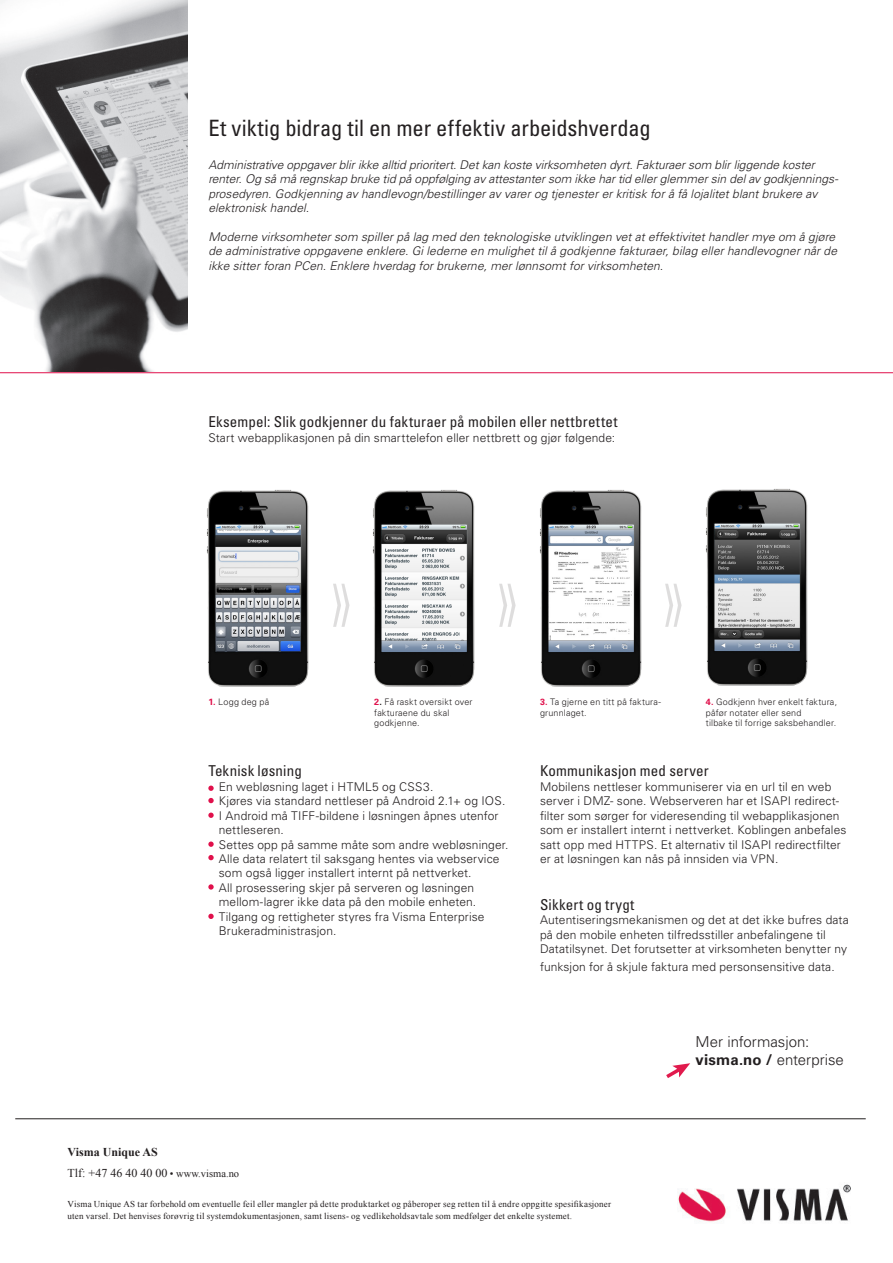
<style>
.page{position:relative;width:893px;height:1263px;background:#fff}
.page>*{position:absolute;margin:0;border:0;box-sizing:border-box;transform-origin:0 0}
.t1{font:300 condensed 111.3px "Univers LT Std";color:#231f20;scale:.51 1}
.t2{font:condensed 22.5px "Univers LT Std";color:#231f20}
.t3{font:condensed 15px "Univers LT Std";letter-spacing:.01em;color:#231f20}
.t4{font:300 15px "Univers LT Std";color:#231f20}
.t5{font:300 12px/14.4px "Univers LT Std";letter-spacing:.01em;color:#231f20}
.t6{font:italic 300 12px/14.4px "Univers LT Std";letter-spacing:.005em;color:#231f20}
.BODYTXT_times_9_14{font:12px "Times New Roman";color:#231f20}
.BODYTXT_times_9_14-2{font:700 12px "Times New Roman";color:#231f20}
.Brødtekst_10pt_14{font:9px "Times New Roman";letter-spacing:.02em;color:#231f20}
.t7{font:300 9px/10.8px "Univers LT Std";letter-spacing:.02em;color:#231f20}
.s1{font-weight:700;color:#e0104b}
.s2{font-weight:700}
.s3{font-size:10.5px}
</style>
<div class="page">
<img style="left:678px;top:1184px;width:173px;height:38px">
<img style="left:0;top:0;width:187px;height:372px">
<hr style="left:0;top:372px;width:893px;height:1px;background:#e0104b">
<svg style="left:208px;top:785px;width:6px;height:6px"></svg>
<svg style="left:208px;top:798px;width:6px;height:5px"></svg>
<svg style="left:208px;top:812px;width:6px;height:6px"></svg>
<svg style="left:208px;top:841px;width:6px;height:6px"></svg>
<svg style="left:208px;top:855px;width:6px;height:5px"></svg>
<svg style="left:208px;top:884px;width:6px;height:6px"></svg>
<svg style="left:208px;top:914px;width:6px;height:5px"></svg>
<img style="left:207px;top:490px;width:102px;height:197px">
<img style="left:373px;top:490px;width:102px;height:197px">
<img style="left:706px;top:489px;width:102px;height:197px">
<img style="left:540px;top:490px;width:102px;height:197px">
<hr style="left:15px;top:1118px;width:851px;height:1px;background:#231f20">
<svg style="left:666px;top:1063px;width:24px;height:15px"></svg>
<p class="t2" style="left:208px;top:114px;width:444px">Et viktig bidrag til en mer effektiv arbeidshverdag</p>
<p class="t6" style="left:208px;top:158px;width:632px">Administrative oppgaver blir ikke alltid prioritert. Det kan koste virksomheten dyrt. Fakturaer som blir liggende koster renter. Og så må regnskap bruke tid på oppfølging av attestanter som ikke har tid eller glemmer sin del av godkjennings&shy;prosedyren. Godkjenning av handlevogn/bestillinger av varer og tjenester er kritisk for å få lojalitet blant brukere av elektronisk handel.</p>
<p class="t6" style="left:208px;top:230px;width:630px">Moderne virksomheter som spiller på lag med den teknologiske utviklingen vet at effektivitet handler mye om å gjøre de administrative oppgavene enklere. Gi lederne en mulighet til å godkjenne fakturaer, bilag eller handlevogner når de ikke sitter foran PCen. Enklere hverdag for brukerne, mer lønnsomt for virksomheten.</p>
<p class="t3" style="left:208px;top:412px;width:411px">Eksempel: Slik godkjenner du fakturaer på mobilen eller nettbrettet</p>
<p class="t5" style="left:208px;top:430px;width:408px">Start webapplikasjonen på din smarttelefon eller nettbrett og gjør følgende:</p>
<h1 class="t1" style="left:330px;top:531px;width:371px">» »</h1>
<h1 class="t1" style="left:662px;top:531px;width:45px">»</h1>
<p class="t7" style="left:208px;top:696px;width:62px"><span class="s1">1.</span> Logg deg på</p>
<p class="t7" style="left:374px;top:696px;width:100px"><span class="s1">2</span><span class="s2">.</span> Få raskt oversikt over fakturaene du skal godkjenne.</p>
<p class="t7" style="left:540px;top:696px;width:122px"><span class="s1">3.</span> Ta gjerne en titt på faktura&shy;grunnlaget.</p>
<p class="t7" style="left:706px;top:696px;width:133px"><span class="s1">4.</span> Godkjenn hver enkelt faktura, påfør notater eller send<br>tilbake til forrige saksbehandler.</p>
<p class="t3" style="left:208px;top:762px;width:95px">Teknisk løsning</p>
<p class="t5" style="left:219px;top:779px;width:216px">En webløsning laget i HTML5 og CSS3.</p>
<p class="t5" style="left:219px;top:794px;width:288px">Kjøres via standard nettleser på Android 2.1+ og IOS.</p>
<p class="t5" style="left:219px;top:808px;width:281px">I Android må TIFF-bildene i løsningen åpnes utenfor nettleseren.</p>
<p class="t5" style="left:219px;top:837px;width:291px">Settes opp på samme måte som andre webløsninger.</p>
<p class="t5" style="left:219px;top:851px;width:282px">Alle data relatert til saksgang hentes via webservice som også ligger installert internt på nettverket.</p>
<p class="t5" style="left:219px;top:880px;width:259px">All prosessering skjer på serveren og løsningen mellom-lagrer ikke data på den mobile enheten.</p>
<p class="t5" style="left:219px;top:909px;width:267px">Tilgang og rettigheter styres fra Visma Enterprise</p>
<p class="t5" style="left:219px;top:923px;width:119px">Brukeradministrasjon.</p>
<p class="t3" style="left:540px;top:762px;width:170px">Kommunikasjon med server</p>
<p class="t5" style="left:540px;top:779px;width:293px">Mobilens nettleser kommuniserer via en url til en web</p>
<p class="t5" style="left:540px;top:794px;width:308px">server i DMZ- sone. Webserveren har et ISAPI redirect&shy;filter som sørger for videresending til webapplikasjonen som er installert internt i nettverket. Koblingen anbefales satt opp med HTTPS. Et alternativ til ISAPI redirectfilter er at løsningen kan nås på innsiden via VPN.</p>
<p class="t3" style="left:540px;top:895px;width:96px">Sikkert og trygt</p>
<p class="t5" style="left:540px;top:913px;width:310px">Autentiseringsmekanismen og det at det ikke bufres data på den mobile enheten tilfredsstiller anbefalingene til<br>Datatilsynet. Det forutsetter at virksomheten benytter ny</p>
<p class="t5" style="left:540px;top:959px;width:296px">funksjon for å skjule faktura med personsensitive data.</p>
<p class="t4" style="left:696px;top:1032px;width:115px">Mer informasjon:</p>
<p class="t4" style="left:696px;top:1050px;width:150px"><span class="s2">visma.no /</span> enterprise</p>
<p class="BODYTXT_times_9_14-2" style="left:68px;top:1144px;width:92px">Visma Unique AS</p>
<p class="BODYTXT_times_9_14" style="left:68px;top:1165px;width:173px">Tlf: +47 46 40 40 00 <span class="s3">• www.visma.no</span></p>
<p class="Brødtekst_10pt_14" style="left:68px;top:1198px;width:545px">Visma Unique AS tar forbehold om eventuelle feil eller mangler på dette produktarket og påberoper seg retten til å endre oppgitte spesifikasjoner</p>
<p class="Brødtekst_10pt_14" style="left:68px;top:1210px;width:506px">uten varsel. Det henvises forøvrig til systemdokumentasjonen, samt lisens- og vedlikeholdsavtale som medfølger det enkelte systemet.</p>
</div>
